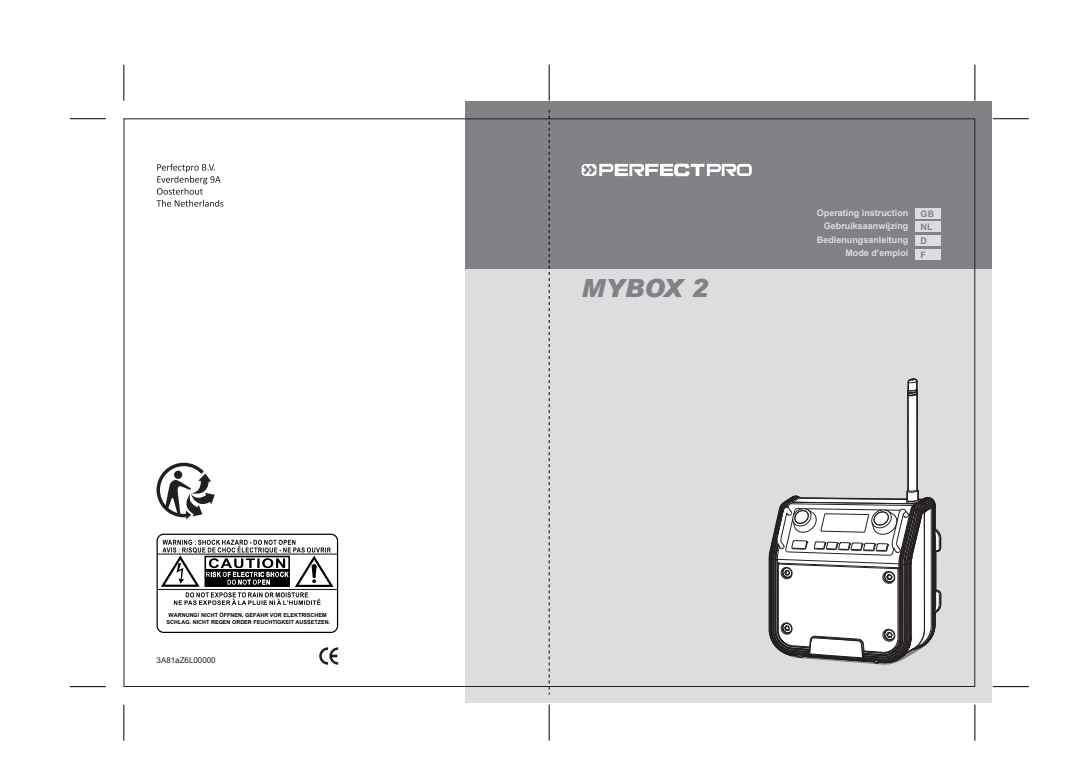
<style>
.page{position:relative;width:1072px;height:772px;background:#fff}
.page>*{position:absolute;margin:0;border:0;box-sizing:border-box;transform-origin:0 0}
.t1{font:italic 900 25px "Arial";color:#808285}
.t2{font:700 9px/13.5px "Arial";color:#dcdddf;text-align:right}
.t3{font:700 9px/13.5px "Arial";color:#808285}
.t4{font:8px "Arial";color:#231f20}
.t5{font:700 5.5px/7.3px "Arial";color:#000;text-align:center}
</style>
<div class="page">
<div style="left:465px;top:268px;width:526px;height:434px;background:#dcdddf"></div>
<div style="left:465px;top:101px;width:526px;height:167px;background:#808285"></div>
<hr style="left:124px;top:65px;width:1px;height:36px;background:#000">
<hr style="left:70px;top:118px;width:36px;height:1px;background:#000">
<hr style="left:70px;top:686px;width:36px;height:1px;background:#000">
<hr style="left:124px;top:704px;width:1px;height:36px;background:#000">
<hr style="left:974px;top:65px;width:1px;height:36px;background:#000">
<hr style="left:992px;top:118px;width:36px;height:1px;background:#000">
<hr style="left:992px;top:686px;width:36px;height:1px;background:#000">
<hr style="left:974px;top:704px;width:1px;height:36px;background:#000">
<svg style="left:549px;top:110px;width:1px;height:584px"></svg>
<hr style="left:549px;top:65px;width:1px;height:36px;background:#000">
<hr style="left:549px;top:704px;width:1px;height:36px;background:#000">
<svg style="left:319px;top:647px;width:19px;height:17px"></svg>
<svg style="left:581px;top:163px;width:170px;height:13px"></svg>
<div style="left:915px;top:208px;width:25px;height:11px;background:#dcdddf"></div>
<div style="left:915px;top:221px;width:25px;height:11px;background:#dcdddf"></div>
<div style="left:915px;top:235px;width:25px;height:11px;background:#dcdddf"></div>
<div style="left:915px;top:248px;width:25px;height:11px;background:#dcdddf"></div>
<svg style="left:769px;top:378px;width:172px;height:286px"></svg>
<svg style="left:157px;top:163px;width:63px;height:31px"></svg>
<svg style="left:156px;top:200px;width:67px;height:6px"></svg>
<svg style="left:156px;top:533px;width:182px;height:99px"></svg>
<hr style="left:157px;top:553px;width:180px;height:1px;background:#231f20">
<hr style="left:157px;top:588px;width:181px;height:1px;background:#231f20">
<svg style="left:156px;top:462px;width:59px;height:57px"></svg>
<p class="t5" style="left:166px;top:611px;width:165px">WARNUNG! NICHT ÖFFNEN, GEFAHR VOR ELEKTRISCHEM<br>SCHLAG. NICHT REGEN ORDER FEUCHTIGKEIT AUSSETZEN.</p>
<h3 class="t4" style="left:156px;top:657px;width:61px">3A81aZ6L00000</h3>
<h1 class="t1" style="left:581px;top:273px;width:128px">MYBOX 2</h1>
<h2 class="t2" style="left:816px;top:206px;width:93px">Operating instruction<br>Gebruiksaanwijzing<br>Bedienungsanleitung<br>Mode d’emploi</h2>
<h2 class="t3" style="left:920px;top:208px;width:15px">GB<br>NL<br>D<br>F</h2>
</div>
